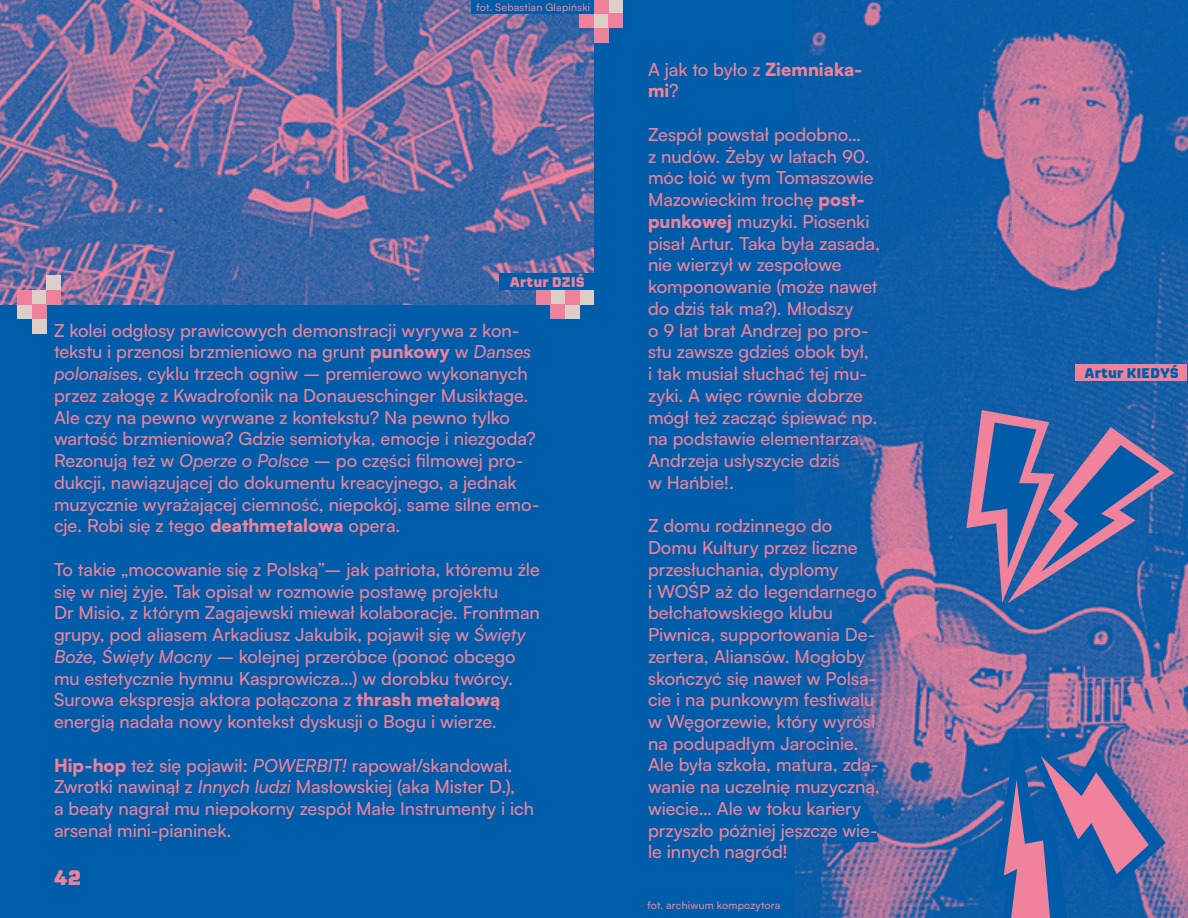
<style>
.page{position:relative;width:1188px;height:918px;background:#005da9}
.page>*{position:absolute;margin:0;border:0;box-sizing:border-box;transform-origin:0 0}
.t1{font:700 21px "Nippo";color:#ef819b}
.t2{font:500 18px/21.8px "Satoshi";letter-spacing:-.005em;color:#ef819b}
.t3{font:700 14.1px "Nippo";letter-spacing:.015em;color:#005da9}
.t4{font:700 14.1px "Nippo";letter-spacing:.015em;color:#ef819b}
.t5{font:500 10.5px "Satoshi";letter-spacing:.02em;color:#ef819b}
.s1{font-weight:900}
.s2{font-style:italic}
</style>
<div class="page">
<img style="left:795px;top:0;width:393px;height:918px">
<svg style="left:966px;top:410px;width:208px;height:193px"></svg>
<svg style="left:990px;top:728px;width:176px;height:190px"></svg>
<svg style="left:809px;top:620px;width:77px;height:227px"></svg>
<img style="left:0;top:0;width:594px;height:305px">
<div style="left:579px;top:290px;width:15px;height:15px;background:#decec8"></div>
<div style="left:565px;top:305px;width:14px;height:14px;background:#decec8"></div>
<div style="left:550px;top:290px;width:15px;height:15px;background:#decec8"></div>
<div style="left:565px;top:290px;width:14px;height:15px;background:#ef819b"></div>
<div style="left:550px;top:305px;width:15px;height:14px;background:#ef819b"></div>
<div style="left:536px;top:290px;width:14px;height:15px;background:#ef819b"></div>
<div style="left:609px;top:0;width:14px;height:14px;background:#decec8"></div>
<div style="left:594px;top:14px;width:15px;height:14px;background:#decec8"></div>
<div style="left:594px;top:0;width:15px;height:14px;background:#ef819b"></div>
<div style="left:609px;top:14px;width:14px;height:14px;background:#ef819b"></div>
<div style="left:594px;top:28px;width:15px;height:15px;background:#ef819b"></div>
<div style="left:32px;top:319px;width:14px;height:15px;background:#decec8"></div>
<div style="left:17px;top:305px;width:15px;height:14px;background:#decec8"></div>
<div style="left:32px;top:290px;width:14px;height:15px;background:#decec8"></div>
<div style="left:32px;top:305px;width:14px;height:14px;background:#ef819b"></div>
<div style="left:17px;top:290px;width:15px;height:15px;background:#ef819b"></div>
<div style="left:46px;top:290px;width:15px;height:15px;background:#ef819b"></div>
<div style="left:46px;top:276px;width:15px;height:14px;background:#decec8"></div>
<div style="left:579px;top:14px;width:15px;height:14px;background:#ef819b"></div>
<div style="left:472px;top:0;width:122px;height:14px;background:#005da9"></div>
<div style="left:500px;top:274px;width:95px;height:16px;background:#005da9"></div>
<div style="left:1075px;top:364px;width:112px;height:17px;background:#ef819b"></div>
<p class="t5" style="left:477px;top:0;width:115px">fot. Sebastian Glapiński</p>
<p class="t4" style="left:510px;top:273px;width:76px">Artur DZIŚ</p>
<p class="t2" style="left:54px;top:318px;width:487px">Z kolei odgłosy prawicowych demonstracji wyrywa z kon&shy;tekstu i przenosi brzmieniowo na grunt <span class="s1">punkowy</span> w <span class="s2">Danses polonaise</span>s, cyklu trzech ogniw – premierowo wykonanych przez załogę z Kwadrofonik na Donaueschinger Musiktage.<br>Ale czy na pewno wyrwane z kontekstu? Na pewno tylko wartość brzmieniowa? Gdzie semiotyka, emocje i niezgoda?<br>Rezonują też w <span class="s2">Operze o Polsce</span> – po części filmowej pro&shy;dukcji, nawiązującej do dokumentu kreacyjnego, a jednak muzycznie wyrażającej ciemność, niepokój, same silne emo&shy;cje. Robi się z tego <span class="s1">deathmetalowa</span> opera.</p>
<p class="t2" style="left:54px;top:558px;width:487px">To takie „mocowanie się z Polską”– jak patriota, któremu źle się w niej żyje. Tak opisał w rozmowie postawę projektu<br>Dr Misio, z którym Zagajewski miewał kolaboracje. Frontman grupy, pod aliasem Arkadiusz Jakubik, pojawił się w <span class="s2">Święty Boże, Święty Mocny</span> – kolejnej przeróbce (ponoć obcego mu estetycznie hymnu Kasprowicza…) w dorobku twórcy.<br>Surowa ekspresja aktora połączona z <span class="s1">thrash metalową </span>energią nadała nowy kontekst dyskusji o Bogu i wierze.</p>
<p class="t2" style="left:54px;top:753px;width:482px"><span class="s1">Hip-hop</span> też się pojawił: <span class="s2">POWERBIT!</span> rapował/skandował.<br>Zwrotki nawinął z <span class="s2">Innych ludzi</span> Masłowskiej (aka Mister D.),<br>a beaty nagrał mu niepokorny zespół Małe Instrumenty i ich arsenał mini-pianinek.</p>
<p class="t1" style="left:54px;top:864px;width:29px">42</p>
<p class="t2" style="left:648px;top:57px;width:216px">A jak to było z <span class="s1">Ziemniaka&shy;mi</span>?</p>
<p class="t2" style="left:648px;top:123px;width:234px">Zespół powstał podobno…<br>z nudów. Żeby w latach 90. móc łoić w tym Tomaszowie<br>Mazowieckim trochę <span class="s1">post&shy;punkowej</span> muzyki. Piosenki pisał Artur. Taka była zasada, nie wierzył w zespołowe komponowanie (może nawet do dziś tak ma?). Młodszy<br>o 9 lat brat Andrzej po pro&shy;stu zawsze gdzieś obok był,<br>i tak musiał słuchać tej mu&shy;zyki. A więc równie dobrze mógł też zacząć śpiewać np. na podstawie elementarza.<br>Andrzeja usłyszycie dziś<br>w Hańbie!.</p>
<p class="t2" style="left:648px;top:514px;width:233px">Z domu rodzinnego do<br>Domu Kultury przez liczne przesłuchania, dyplomy<br>i WOŚP aż do legendarnego bełchatowskiego klubu<br>Piwnica, supportowania De&shy;zertera, Aliansów. Mogłoby skończyć się nawet w Polsa&shy;cie i na punkowym festiwalu w Węgorzewie, który wyrósł na podupadłym Jarocinie.<br>Ale była szkoła, matura, zda&shy;wanie na uczelnię muzyczną, wiecie… Ale w toku kariery przyszło później jeszcze wie&shy;le innych nagród!</p>
<p class="t5" style="left:648px;top:898px;width:134px">fot. archiwum kompozytora</p>
<p class="t3" style="left:1085px;top:364px;width:96px">Artur KIEDYŚ</p>
</div>
